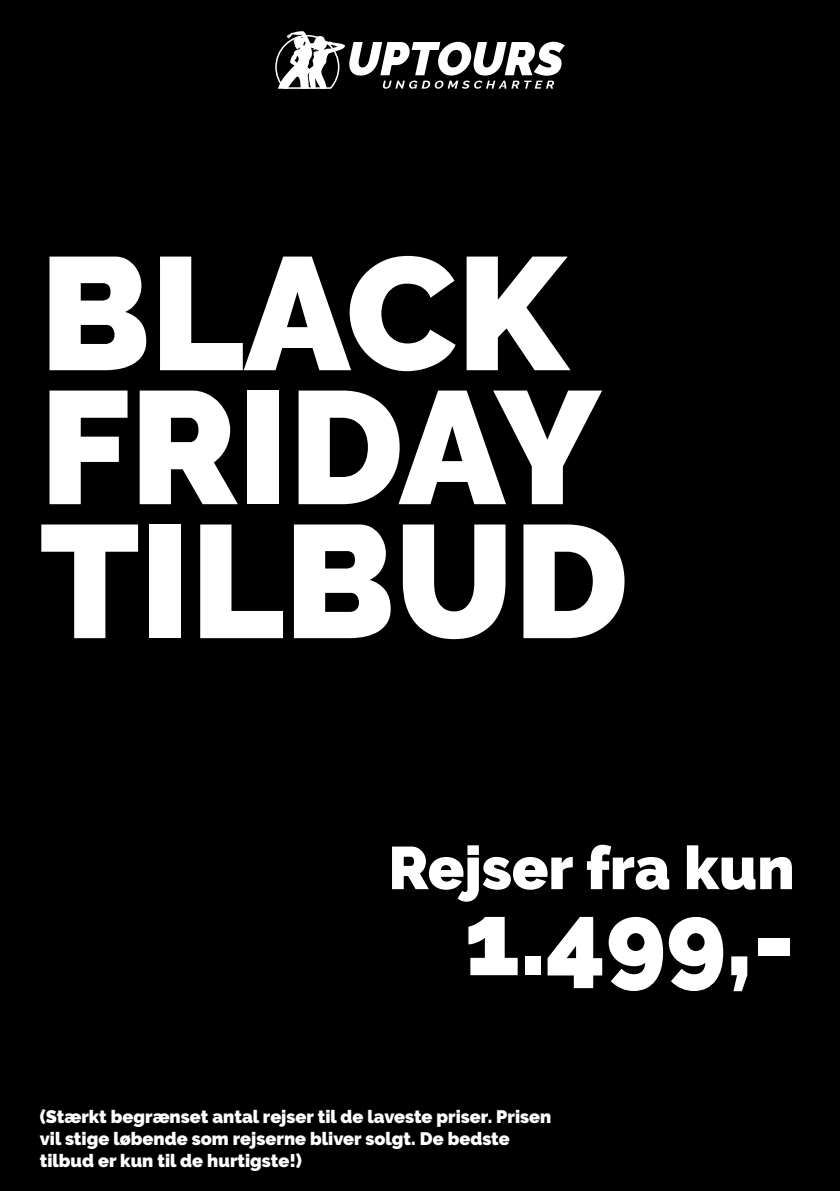
<style>
.page{position:relative;width:840px;height:1191px;background:#fff}
.page>*{position:absolute;margin:0;border:0;box-sizing:border-box;transform-origin:0 0}
.t1{font:900 160px/134px "Raleway";color:#fff}
.t2{font:900 102px "Raleway";color:#fff}
.t3{font:900 60px "Raleway";color:#fff}
.t4{font:900 18px/22px "Raleway";color:#fff}
</style>
<div class="page">
<div style="left:0;top:0;width:839px;height:1191px;background:#000"></div>
<svg style="left:275px;top:31px;width:289px;height:58px"></svg>
<h1 class="t1" style="left:40px;top:247px;width:589px">BLACK<br>FRIDAY<br>TILBUD</h1>
<h3 class="t3" style="left:388px;top:833px;width:407px">Rejser fra kun</h3>
<h2 class="t2" style="left:464px;top:880px;width:331px">1.499,-</h2>
<p class="t4" style="left:40px;top:1105px;width:513px">(Stærkt begrænset antal rejser til de laveste priser. Prisen vil stige løbende som rejserne bliver solgt. De bedste tilbud er kun til de hurtigste!)</p>
</div>
